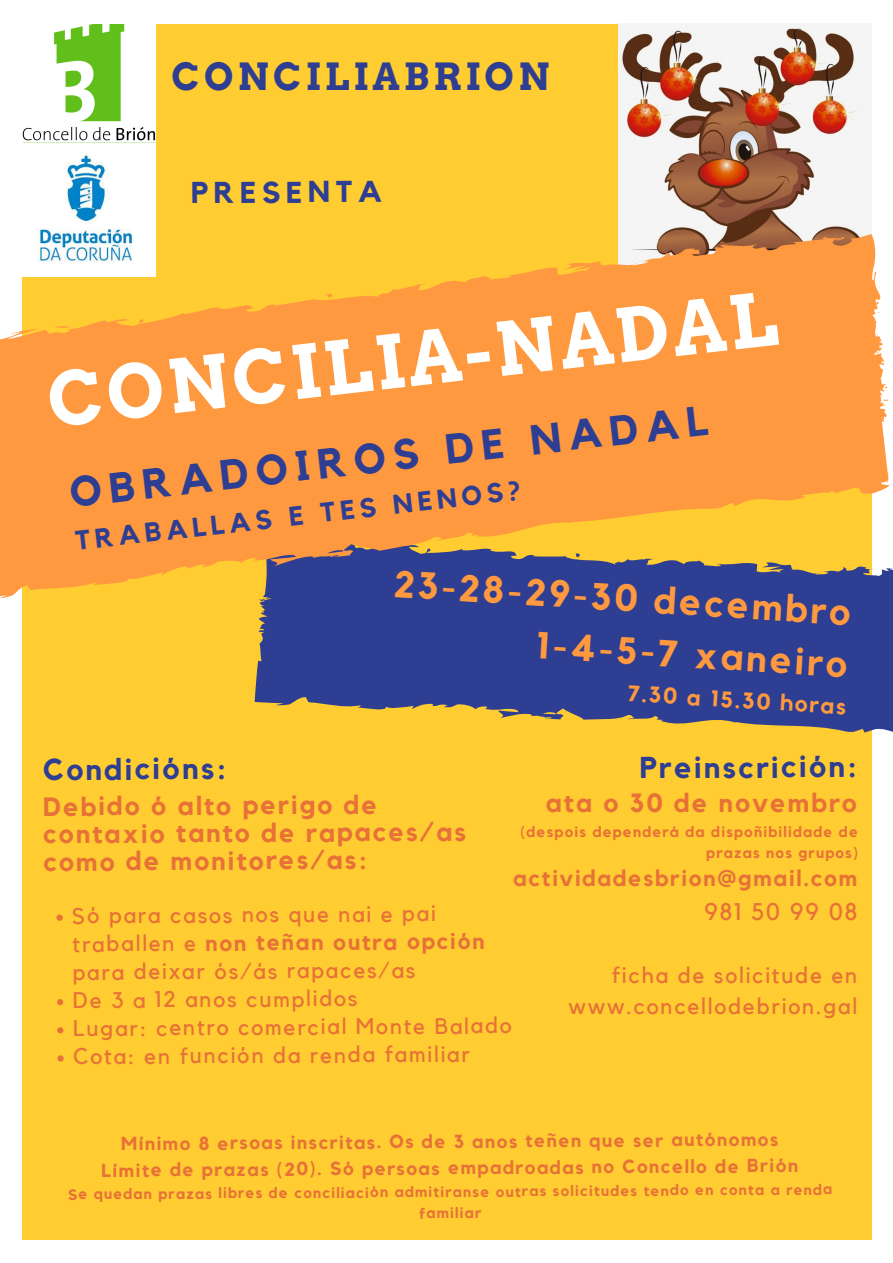
<style>
.page{position:relative;width:893px;height:1263px;background:#fff}
.page>*{position:absolute;margin:0;border:0;box-sizing:border-box;transform-origin:0 0}
.t1{font:700 73.35px "Arvo";color:#fff}
.t2{font:700 42px "Kollektif";color:#2e3e92}
.t3{font:700 37.5px/51.6px "Kollektif";color:#ff9940;text-align:right}
.t4{font:700 37.5px "Arvo";letter-spacing:.11em;color:#2e3e92}
.t5{font:700 30px "Kollektif";letter-spacing:.075em;color:#2e3e92}
.t6{font:700 30px "Kollektif";letter-spacing:.185em;color:#2e3e92}
.t7{font:700 27px "Kollektif";color:#2e3e92}
.t8{font:700 26.25px/27.5px "Kollektif";letter-spacing:.075em;color:#e77137}
.t9{font:24px "Kollektif";letter-spacing:.08em;color:#e77137}
.t10{font:22.5px/28.1px "Kollektif";letter-spacing:.075em;color:#e77137;text-align:right}
.t11{font:700 22.5px "Kollektif";letter-spacing:.08em;color:#e77137}
.t12{font:700 22.5px "Kollektif";color:#ff9940}
.t13{font:700 18.75px/26.4px "Kollektif";letter-spacing:.075em;color:#e77137;text-align:center}
.t14{font:700 15px/20.9px "Kollektif";letter-spacing:.075em;color:#e77137;text-align:right}
.s1{font-weight:700}
</style>
<div class="page">
<div style="left:23px;top:24px;width:848px;height:1216px;background:#ffcc31"></div>
<svg style="left:254px;top:601px;width:639px;height:150px;fill:#2e3e92"></svg>
<img style="left:619px;top:24px;width:252px;height:201px">
<svg style="left:0;top:225px;width:893px;height:376px;fill:#ff9940"></svg>
<img style="left:23px;top:24px;width:132px;height:119px">
<img style="left:23px;top:143px;width:132px;height:134px">
<svg style="left:56px;top:915px;width:7px;height:6px"></svg>
<svg style="left:57px;top:999px;width:6px;height:6px"></svg>
<svg style="left:57px;top:1027px;width:6px;height:6px"></svg>
<svg style="left:57px;top:1055px;width:7px;height:6px"></svg>
<h3 class="t4" style="left:171px;top:54px;width:379px">CONCILIABRION</h3>
<h3 class="t6" style="left:191px;top:178px;width:193px">PRESENTA</h3>
<h1 class="t1" style="left:43px;top:354px;width:735px;rotate:-6deg">CONCILIA-NADAL</h1>
<h2 class="t2" style="left:68px;top:471px;width:643px;rotate:-6deg">OBRADOIROS DE NADAL</h2>
<p class="t7" style="left:74px;top:526px;width:450px;rotate:-6deg">TRABALLAS E TES NENOS?</p>
<h3 class="t5" style="left:43px;top:755px;width:185px">Condicións:</h3>
<h3 class="t3" style="left:396px;top:558px;width:459px;rotate:4deg">23-28-29-30 decembro<br>1-4-5-7 xaneiro</h3>
<p class="t12" style="left:628px;top:682px;width:220px;rotate:4deg">7.30 a 15.30 horas</p>
<h3 class="t5" style="left:640px;top:753px;width:219px">Preinscrición:</h3>
<p class="t8" style="left:546px;top:790px;width:313px">ata o 30 de novembro</p>
<p class="t14" style="left:520px;top:822px;width:339px">(despois dependerá da dispoñibilidade de prazas nos grupos)</p>
<p class="t11" style="left:513px;top:868px;width:346px">actividadesbrion@gmail.com</p>
<p class="t9" style="left:704px;top:900px;width:154px">981 50 99 08</p>
<p class="t8" style="left:43px;top:793px;width:425px">Debido ó alto perigo de contaxio tanto de rapaces/as como de monitores/as:</p>
<p class="t10" style="left:72px;top:901px;width:441px;text-align:left">Só para casos nos que nai e pai traballen e <span class="s1">non teñan outra opción </span>para deixar ós/ás rapaces/as<br>De 3 a 12 anos cumplidos<br>Lugar: centro comercial Monte Balado<br>Cota: en función da renda familiar</p>
<p class="t10" style="left:568px;top:960px;width:290px;line-height:31.5px">ficha de solicitude en www.concellodebrion.gal</p>
<p class="t13" style="left:102px;top:1129px;width:698px">Mínimo 8 ersoas inscritas. Os de 3 anos teñen que ser autónomos<br>Límite de prazas (20). Só persoas empadroadas no Concello de Brión</p>
<p class="t14" style="left:68px;top:1182px;width:766px;line-height:21.3px;text-align:center">Se quedan prazas libres de conciliación admitiranse outras solicitudes tendo en conta a renda familiar</p>
</div>
